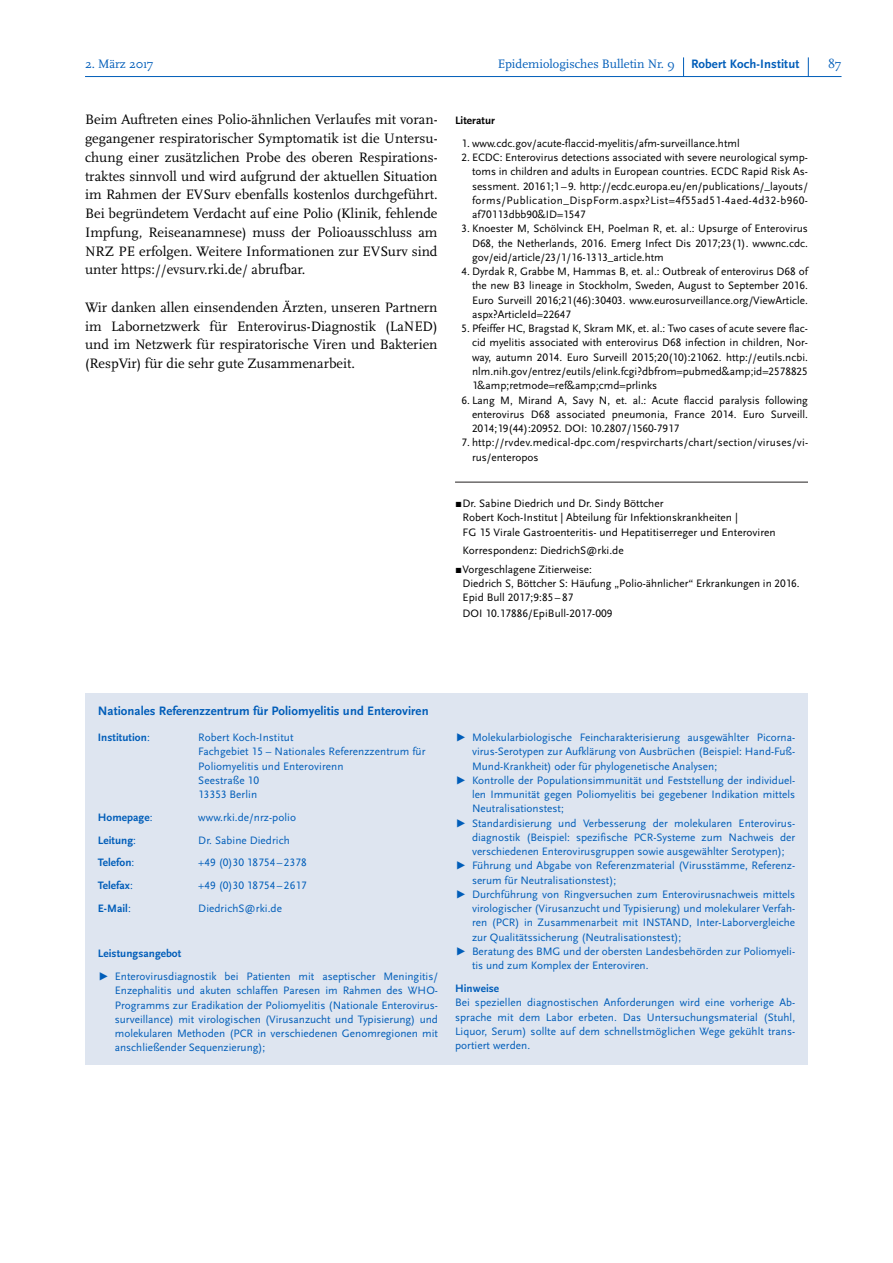
<style>
.page{position:relative;width:893px;height:1263px;background:#fff}
.page>*{position:absolute;margin:0;border:0;box-sizing:border-box;transform-origin:0 0}
.t1{font:14.25px/18.8px "Scala Pro";color:#000;text-align:justify}
.t2{font:700 12.75px "Scala Sans Pro";letter-spacing:.005em;color:#005db9}
.t3{font:12.75px "Scala Pro";color:#005db9}
.t4{font:11.25px/14.2px "Scala Sans Pro";color:#005db9;text-align:justify}
.t5{font:11.25px/14.2px "Scala Sans Pro";color:#000;text-align:justify}
.t6{font:700 11.25px "Scala Sans Pro";letter-spacing:.005em;color:#005db9}
.t7{font:700 11.25px "Scala Sans Pro";letter-spacing:.005em;color:#000}
.s1{font-family:"Scala Pro"}
.s2{font-weight:400}
</style>
<div class="page">
<hr style="left:85px;top:76px;width:756px;height:1px;background:#005db9">
<svg style="left:808px;top:57px;width:1px;height:19px"></svg>
<svg style="left:683px;top:57px;width:1px;height:19px"></svg>
<hr style="left:455px;top:482px;width:353px;height:1px;background:#231f20">
<div style="left:85px;top:728px;width:723px;height:336px;background:#dee5f0"></div>
<div style="left:85px;top:693px;width:723px;height:35px;background:#dee5f0"></div>
<p class="t3" style="left:85px;top:56px;width:70px">2. März 2017</p>
<p class="t3" style="left:498px;top:56px;width:179px">Epidemiologisches Bulletin Nr. 9</p>
<p class="t2" style="left:691px;top:56px;width:110px">Robert Koch-Institut</p>
<p class="t3" style="left:828px;top:56px;width:15px">87</p>
<p class="t1" style="left:85px;top:110px;width:354px">Beim Auftreten eines Polio-ähnlichen Verlaufes mit voran&shy;gegangener respiratorischer Symptomatik ist die Untersu&shy;chung einer zusätzlichen Probe des oberen Respirations&shy;traktes sinnvoll und wird aufgrund der aktuellen Situation im Rahmen der EVSurv ebenfalls kostenlos durchgeführt.<br>Bei begründetem Verdacht auf eine Polio (Klinik, fehlende Impfung, Reiseanamnese) muss der Polioausschluss am NRZ PE erfolgen. Weitere Informationen zur EVSurv sind unter https://evsurv.rki.de/ abrufbar.</p>
<p class="t1" style="left:85px;top:298px;width:354px">Wir danken allen einsendenden Ärzten, unseren Partnern im Labornetzwerk für Enterovirus-Diagnostik (LaNED) und im Netzwerk für respiratorische Viren und Bakterien (RespVir) für die sehr gute Zusammenarbeit.</p>
<p class="t7" style="left:455px;top:114px;width:42px">Literatur</p>
<p class="t5" style="left:461px;top:136px;width:280px">1. www.cdc.gov/acute-flaccid-myelitis/afm-surveillance.html</p>
<p class="t5" style="left:472px;top:150px;width:337px;text-indent:-11px">2. ECDC: Enterovirus detections associated with severe neurological symp&shy;toms in children and adults in European countries. ECDC Rapid Risk As&shy;sessment. 20161;1 – 9. http://ecdc.europa.eu/en/publications/_layouts/ forms/Publication_DispForm.aspx?List=4f55ad51-4aed-4d32-b960- af70113dbb90&amp;ID=1547</p>
<p class="t5" style="left:472px;top:222px;width:337px;text-indent:-11px">3. Knoester M, Schölvinck EH, Poelman R, et. al.: Upsurge of Enterovirus D68, the Netherlands, 2016. Emerg Infect Dis 2017;23(1). wwwnc.cdc. gov/eid/article/23/1/16-1313_article.htm</p>
<p class="t5" style="left:472px;top:264px;width:337px;text-indent:-11px">4. Dyrdak R, Grabbe M, Hammas B, et. al.: Outbreak of enterovirus D68 of the new B3 lineage in Stockholm, Sweden, August to September 2016.<br>Euro Surveill 2016;21(46):30403. www.eurosurveillance.org/ViewArticle. aspx?ArticleId=22647</p>
<p class="t5" style="left:472px;top:321px;width:337px;text-indent:-11px">5. Pfeiffer HC, Bragstad K, Skram MK, et. al.: Two cases of acute severe flac&shy;cid myelitis associated with enterovirus D68 infection in children, Nor&shy;way, autumn 2014. Euro Surveill 2015;20(10):21062. http://eutils.ncbi. nlm.nih.gov/entrez/eutils/elink.fcgi?dbfrom=pubmed&amp;amp;id=2578825<br>1&amp;amp;retmode=ref&amp;amp;cmd=prlinks</p>
<p class="t5" style="left:472px;top:393px;width:337px;text-indent:-11px">6. Lang M, Mirand A, Savy N, et. al.: Acute flaccid paralysis following enterovirus D68 associated pneumonia, France 2014. Euro Surveill.<br>2014;19(44):20952. DOI: 10.2807/1560-7917</p>
<p class="t5" style="left:472px;top:435px;width:338px;text-indent:-11px">7. http://rvdev.medical-dpc.com/respvircharts/chart/section/viruses/vi&shy;rus/enteropos</p>
<p class="t5" style="left:463px;top:496px;width:315px;text-align:left;text-indent:-7px"><span class="s1">▪</span>Dr. Sabine Diedrich und Dr. Sindy Böttcher<br>Robert Koch-Institut | Abteilung für Infektionskrankheiten |<br>FG 15 Virale Gastroenteritis- und Hepatitiserreger und Enteroviren</p>
<p class="t5" style="left:463px;top:543px;width:163px">Korrespondenz: DiedrichS@rki.de</p>
<p class="t5" style="left:463px;top:562px;width:339px;text-align:left;text-indent:-7px"><span class="s1">▪</span>Vorgeschlagene Zitierweise:<br>Diedrich S, Böttcher S: Häufung „Polio-ähnlicher“ Erkrankungen in 2016.<br>Epid Bull 2017;9:85 – 87</p>
<p class="t5" style="left:463px;top:606px;width:151px">DOI 10.17886/EpiBull-2017-009</p>
<p class="t2" style="left:98px;top:704px;width:332px">Nationales Referenzzentrum für Poliomyelitis und Enteroviren</p>
<p class="t6" style="left:98px;top:731px;width:54px">Institution<span class="s2">:</span></p>
<p class="t4" style="left:198px;top:730px;width:229px;text-align:left">Robert Koch-Institut<br>Fachgebiet 15 – Nationales Referenzzentrum für<br>Poliomyelitis und Enterovirenn<br>Seestraße 10<br>13353 Berlin</p>
<p class="t6" style="left:98px;top:810px;width:56px">Homepage<span class="s2">:</span></p>
<p class="t4" style="left:198px;top:810px;width:99px">www.rki.de/nrz-polio</p>
<p class="t6" style="left:98px;top:833px;width:40px">Leitung<span class="s2">:</span></p>
<p class="t4" style="left:198px;top:833px;width:93px">Dr. Sabine Diedrich</p>
<p class="t6" style="left:98px;top:856px;width:38px">Telefon<span class="s2">:</span></p>
<p class="t4" style="left:198px;top:855px;width:110px">+49 (0)30 18754 – 2378</p>
<p class="t6" style="left:98px;top:879px;width:37px">Telefax<span class="s2">:</span></p>
<p class="t4" style="left:198px;top:878px;width:110px">+49 (0)30 18754 – 2617</p>
<p class="t6" style="left:98px;top:902px;width:35px">E-Mail<span class="s2">:</span></p>
<p class="t4" style="left:198px;top:901px;width:85px">DiedrichS@rki.de</p>
<p class="t6" style="left:98px;top:947px;width:85px">Leistungsangebot</p>
<p class="t4" style="left:115px;top:969px;width:325px;text-indent:-17px">▶ Enterovirusdiagnostik bei Patienten mit aseptischer Meningitis/ Enzephalitis und akuten schlaffen Paresen im Rahmen des WHO-Programms zur Eradikation der Poliomyelitis (Nationale Enterovirus&shy;surveillance) mit virologischen (Virusanzucht und Typisierung) und molekularen Methoden (PCR in verschiedenen Genomregionen mit anschließender Sequenzierung);</p>
<p class="t4" style="left:455px;top:730px;width:342px">▶ Molekularbiologische Feincharakterisierung ausgewählter Picorna-</p>
<p class="t4" style="left:472px;top:744px;width:325px">virus-Serotypen zur Aufklärung von Ausbrüchen (Beispiel: Hand-Fuß-</p>
<p class="t4" style="left:472px;top:759px;width:247px">Mund-Krankheit) oder für phylogenetische Analysen;</p>
<p class="t4" style="left:455px;top:773px;width:342px">▶ Kontrolle der Populationsimmunität und Feststellung der individuel-</p>
<p class="t4" style="left:472px;top:787px;width:325px">len Immunität gegen Poliomyelitis bei gegebener Indikation mittels</p>
<p class="t4" style="left:472px;top:802px;width:93px">Neutralisationstest;</p>
<p class="t4" style="left:455px;top:816px;width:342px">▶ Standardisierung und Verbesserung der molekularen Enterovirus-</p>
<p class="t4" style="left:472px;top:830px;width:325px">diagnostik (Beispiel: spezifische PCR-Systeme zum Nachweis der</p>
<p class="t4" style="left:472px;top:844px;width:314px">verschiedenen Enterovirusgruppen sowie ausgewählter Serotypen);</p>
<p class="t4" style="left:455px;top:859px;width:342px">▶ Führung und Abgabe von Referenzmaterial (Virusstämme, Referenz-</p>
<p class="t4" style="left:472px;top:873px;width:146px">serum für Neutralisationstest);</p>
<p class="t4" style="left:455px;top:887px;width:342px">▶ Durchführung von Ringversuchen zum Enterovirusnachweis mittels</p>
<p class="t4" style="left:472px;top:901px;width:325px">virologischer (Virusanzucht und Typisierung) und molekularer Verfah-</p>
<p class="t4" style="left:472px;top:916px;width:325px">ren (PCR) in Zusammenarbeit mit INSTAND, Inter-Laborvergleiche</p>
<p class="t4" style="left:472px;top:930px;width:211px">zur Qualitätssicherung (Neutralisationstest);</p>
<p class="t4" style="left:455px;top:944px;width:342px">▶ Beratung des BMG und der obersten Landesbehörden zur Poliomyeli-</p>
<p class="t4" style="left:472px;top:958px;width:178px">tis und zum Komplex der Enteroviren.</p>
<p class="t6" style="left:455px;top:982px;width:46px">Hinweise</p>
<p class="t4" style="left:455px;top:995px;width:342px">Bei speziellen diagnostischen Anforderungen wird eine vorherige Ab&shy;sprache mit dem Labor erbeten. Das Untersuchungsmaterial (Stuhl, Liquor, Serum) sollte auf dem schnellstmöglichen Wege gekühlt trans&shy;portiert werden.</p>
</div>
